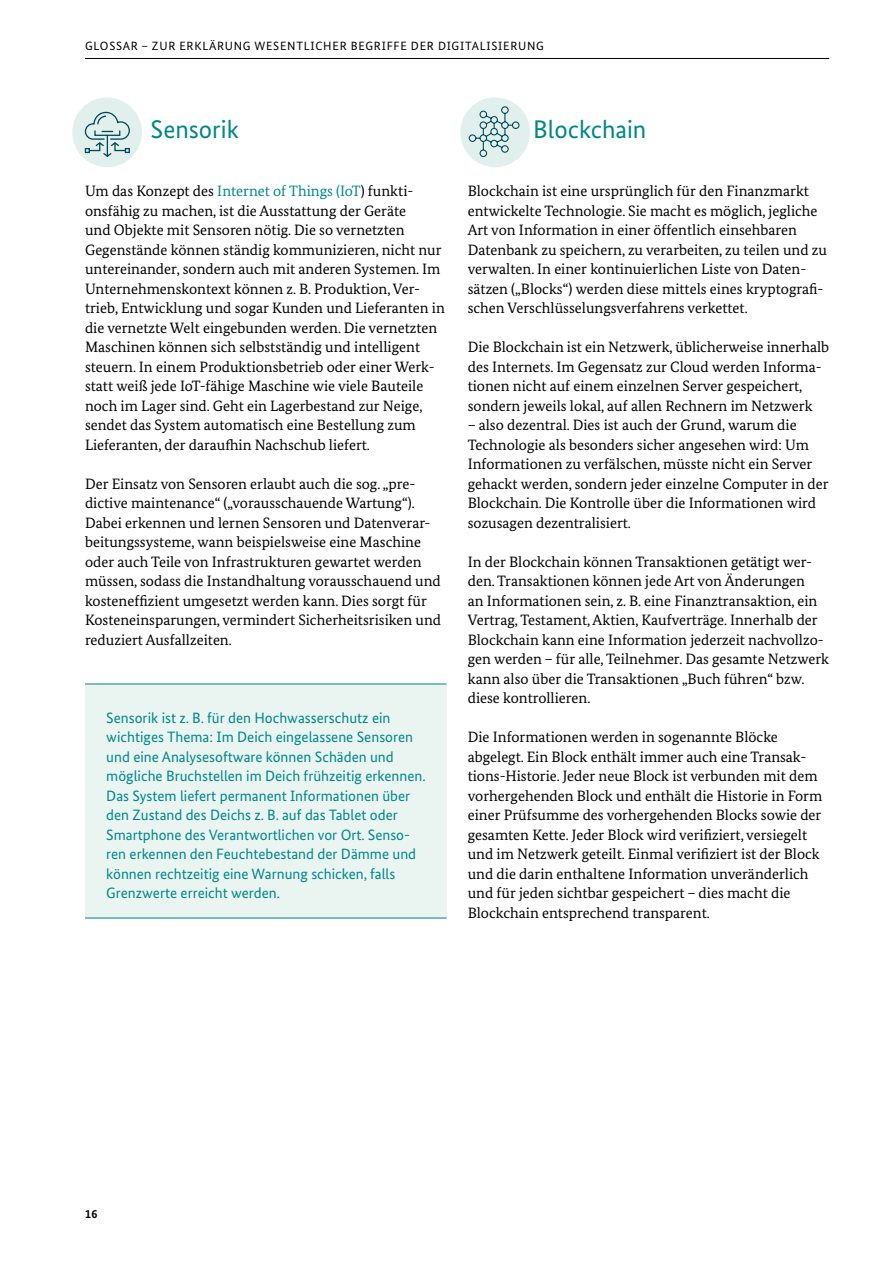
<style>
.page{position:relative;width:893px;height:1263px;background:#fff}
.page>*{position:absolute;margin:0;border:0;box-sizing:border-box;transform-origin:0 0}
.t1{font:25.5px "Bundes Sans";color:#008789}
.t2{font:15px/19.5px "Bundes Serif";color:#000}
.t3{font:15px/19.5px "Bundes Sans";color:#008789}
.t4{font:12px "Bundes Sans";letter-spacing:.06em;color:#000}
.t5{font:700 12px "Bundes Sans";color:#000}
.s1{color:#008789}
</style>
<div class="page">
<hr style="left:85px;top:58px;width:744px;height:1px;background:#000">
<div style="left:85px;top:684px;width:361px;height:234px;background:#eaf5f2"></div>
<hr style="left:85px;top:684px;width:361px;height:1px;background:#008789">
<hr style="left:85px;top:918px;width:361px;height:1px;background:#008789">
<div style="left:72px;top:97px;width:70px;height:70px;background:#e1f0ec;border-radius:50%"></div>
<svg style="left:84px;top:111px;width:46px;height:46px"></svg>
<div style="left:460px;top:97px;width:70px;height:70px;background:#e1f0ec;border-radius:50%"></div>
<svg style="left:468px;top:106px;width:52px;height:52px"></svg>
<p class="t4" style="left:85px;top:38px;width:460px">GLOSSAR – ZUR ERKLÄRUNG WESENTLICHER BEGRIFFE DER DIGITALISIERUNG</p>
<h3 class="t1" style="left:151px;top:113px;width:90px">Sensorik</h3>
<p class="t2" style="left:85px;top:181px;width:361px">Um das Konzept des <span class="s1">Internet of Things (IoT</span>) funkti&shy;onsfähig zu machen, ist die Ausstattung der Geräte<br>und Objekte mit Sensoren nötig. Die so vernetzten Gegenstände können ständig kommunizieren, nicht nur untereinander, sondern auch mit anderen Systemen. Im Unternehmenskontext können z. B. Produktion, Ver&shy;trieb, Entwicklung und sogar Kunden und Lieferanten in die vernetzte Welt eingebunden werden. Die vernetzten Maschinen können sich selbstständig und intelligent steuern. In einem Produktionsbetrieb oder einer Werk&shy;statt weiß jede IoT-fähige Maschine wie viele Bauteile noch im Lager sind. Geht ein Lagerbestand zur Neige, sendet das System automatisch eine Bestellung zum Lieferanten, der daraufhin Nachschub liefert.</p>
<p class="t2" style="left:85px;top:473px;width:358px">Der Einsatz von Sensoren erlaubt auch die sog. „pre&shy;dictive maintenance“ („vorausschauende Wartung“).<br>Dabei erkennen und lernen Sensoren und Datenverar&shy;beitungssysteme, wann beispielsweise eine Maschine oder auch Teile von Infrastrukturen gewartet werden müssen, sodass die Instandhaltung vorausschauend und kosteneffizient umgesetzt werden kann. Dies sorgt für Kosteneinsparungen, vermindert Sicherheitsrisiken und reduziert Ausfallzeiten.</p>
<p class="t3" style="left:106px;top:707px;width:321px">Sensorik ist z. B. für den Hochwasserschutz ein wichtiges Thema: Im Deich eingelassene Sensoren und eine Analysesoftware können Schäden und mögliche Bruchstellen im Deich frühzeitig erkennen.<br>Das System liefert permanent Informationen über den Zustand des Deichs z. B. auf das Tablet oder Smartphone des Verantwortlichen vor Ort. Senso&shy;ren erkennen den Feuchtebestand der Dämme und können rechtzeitig eine Warnung schicken, falls Grenzwerte erreicht werden.</p>
<h3 class="t1" style="left:533px;top:113px;width:115px">Blockchain</h3>
<p class="t2" style="left:468px;top:181px;width:361px">Blockchain ist eine ursprünglich für den Finanzmarkt entwickelte Technologie. Sie macht es möglich, jegliche Art von Information in einer öffentlich einsehbaren Datenbank zu speichern, zu verarbeiten, zu teilen und zu verwalten. In einer kontinuierlichen Liste von Daten&shy;sätzen („Blocks“) werden diese mittels eines kryptografi&shy;schen Verschlüsselungsverfahrens verkettet.</p>
<p class="t2" style="left:468px;top:337px;width:363px">Die Blockchain ist ein Netzwerk, üblicherweise innerhalb des Internets. Im Gegensatz zur Cloud werden Informa&shy;tionen nicht auf einem einzelnen Server gespeichert, sondern jeweils lokal, auf allen Rechnern im Netzwerk</p>
<p class="t2" style="left:468px;top:415px;width:362px">– also dezentral. Dies ist auch der Grund, warum die Technologie als besonders sicher angesehen wird: Um Informationen zu verfälschen, müsste nicht ein Server gehackt werden, sondern jeder einzelne Computer in der Blockchain. Die Kontrolle über die Informationen wird sozusagen dezentralisiert.</p>
<p class="t2" style="left:468px;top:551px;width:363px">In der Blockchain können Transaktionen getätigt wer&shy;den. Transaktionen können jede Art von Änderungen<br>an Informationen sein, z. B. eine Finanztransaktion, ein Vertrag, Testament, Aktien, Kaufverträge. Innerhalb der Blockchain kann eine Information jederzeit nachvollzo&shy;gen werden – für alle, Teilnehmer. Das gesamte Netzwerk kann also über die Transaktionen „Buch führen“ bzw. diese kontrollieren.</p>
<p class="t2" style="left:468px;top:727px;width:356px">Die Informationen werden in sogenannte Blöcke abgelegt. Ein Block enthält immer auch eine Transak&shy;tions-Historie. Jeder neue Block ist verbunden mit dem vorhergehenden Block und enthält die Historie in Form einer Prüfsumme des vorhergehenden Blocks sowie der gesamten Kette. Jeder Block wird verifiziert, versiegelt und im Netzwerk geteilt. Einmal verifiziert ist der Block und die darin enthaltene Information unveränderlich und für jeden sichtbar gespeichert – dies macht die Blockchain entsprechend transparent.</p>
<p class="t5" style="left:85px;top:1207px;width:14px">16</p>
</div>
